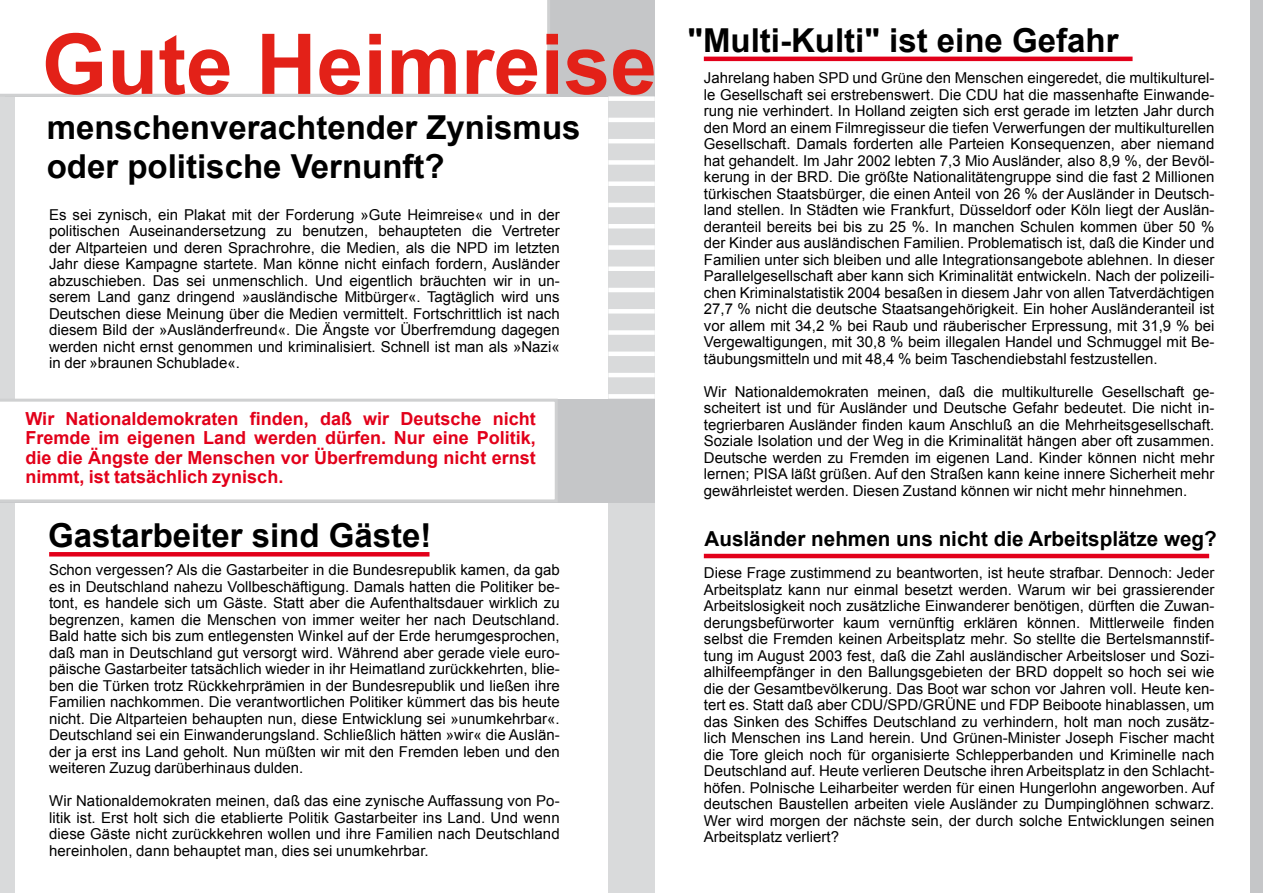
<style>
.page{position:relative;width:1263px;height:893px;background:#fff}
.page>*{position:absolute;margin:0;border:0;box-sizing:border-box;transform-origin:0 0}
.t1{font:700 83.85px "Arial";color:#e32118}
.t2{font:700 33px/39.6px "Arial";color:#000}
.t3{font:700 20.7px "Arial";color:#000}
.t4{font:700 18px/19.5px "Arial";color:#e2001a;text-align:justify}
.t5{font:15px/16.5px "Arial";color:#000;text-align:justify}
</style>
<div class="page">
<div style="left:0;top:0;width:15px;height:893px;background:#d9dadb"></div>
<div style="left:608px;top:0;width:47px;height:893px;background:#d9dadb"></div>
<div style="left:5px;top:0;width:650px;height:97px;background:#c5c6c8"></div>
<div style="left:0;top:0;width:548px;height:94px;background:#fff"></div>
<div style="left:0;top:399px;width:655px;height:103px;background:#c5c6c8"></div>
<div style="left:0;top:401px;width:555px;height:99px;background:#fff"></div>
<div style="left:608px;top:96px;width:47px;height:5px;background:#fff"></div>
<hr style="left:608px;top:118px;width:47px;height:4px;background:#fff">
<hr style="left:608px;top:139px;width:47px;height:4px;background:#fff">
<div style="left:608px;top:160px;width:47px;height:5px;background:#fff"></div>
<div style="left:608px;top:181px;width:47px;height:5px;background:#fff"></div>
<hr style="left:608px;top:203px;width:47px;height:4px;background:#fff">
<hr style="left:608px;top:224px;width:47px;height:4px;background:#fff">
<div style="left:608px;top:245px;width:47px;height:5px;background:#fff"></div>
<div style="left:608px;top:266px;width:47px;height:5px;background:#fff"></div>
<hr style="left:608px;top:288px;width:47px;height:4px;background:#fff">
<div style="left:608px;top:309px;width:47px;height:5px;background:#fff"></div>
<div style="left:608px;top:330px;width:47px;height:5px;background:#fff"></div>
<hr style="left:608px;top:352px;width:47px;height:4px;background:#fff">
<hr style="left:608px;top:373px;width:47px;height:4px;background:#fff">
<div style="left:608px;top:394px;width:47px;height:5px;background:#fff"></div>
<div style="left:1250px;top:0;width:13px;height:893px;background:#c5c6c8"></div>
<hr style="left:49px;top:552px;width:380px;height:4px;background:#e2001a">
<hr style="left:704px;top:554px;width:505px;height:4px;background:#e2001a">
<hr style="left:704px;top:57px;width:428px;height:4px;background:#e2001a">
<h1 class="t1" style="left:42px;top:9px;width:617px">Gute Heimreise</h1>
<h2 class="t2" style="left:47px;top:109px;width:535px">menschenverachtender Zynismus oder politische Vernunft?</h2>
<p class="t5" style="left:49px;top:206px;width:512px">Es sei zynisch, ein Plakat mit der Forderung »Gute Heimreise« und in der politischen Auseinandersetzung zu benutzen, behaupteten die Vertreter der Altparteien und deren Sprachrohre, die Medien, als die NPD im letzten Jahr diese Kampagne startete. Man könne nicht einfach fordern, Ausländer abzuschieben. Das sei unmenschlich. Und eigentlich bräuchten wir in un&shy;serem Land ganz dringend »ausländische Mitbürger«. Tagtäglich wird uns Deutschen diese Meinung über die Medien vermittelt. Fortschrittlich ist nach diesem Bild der »Ausländerfreund«. Die Ängste vor Überfremdung dagegen werden nicht ernst genommen und kriminalisiert. Schnell ist man als »Nazi« in der »braunen Schublade«.</p>
<p class="t4" style="left:25px;top:409px;width:512px">Wir Nationaldemokraten finden, daß wir Deutsche nicht Fremde im eigenen Land werden dürfen. Nur eine Politik, die die Ängste der Menschen vor Überfremdung nicht ernst nimmt, ist tatsächlich zynisch.</p>
<h2 class="t2" style="left:48px;top:516px;width:385px">Gastarbeiter sind Gäste!</h2>
<p class="t5" style="left:49px;top:562px;width:512px">Schon vergessen? Als die Gastarbeiter in die Bundesrepublik kamen, da gab es in Deutschland nahezu Vollbeschäftigung. Damals hatten die Politiker be&shy;tont, es handele sich um Gäste. Statt aber die Aufenthaltsdauer wirklich zu begrenzen, kamen die Menschen von immer weiter her nach Deutschland.<br>Bald hatte sich bis zum entlegensten Winkel auf der Erde herumgesprochen, daß man in Deutschland gut versorgt wird. Während aber gerade viele euro&shy;päische Gastarbeiter tatsächlich wieder in ihr Heimatland zurückkehrten, blie&shy;ben die Türken trotz Rückkehrprämien in der Bundesrepublik und ließen ihre Familien nachkommen. Die verantwortlichen Politiker kümmert das bis heute nicht. Die Altparteien behaupten nun, diese Entwicklung sei »unumkehrbar«.<br>Deutschland sei ein Einwanderungsland. Schließlich hätten »wir« die Auslän&shy;der ja erst ins Land geholt. Nun müßten wir mit den Fremden leben und den weiteren Zuzug darüberhinaus dulden.</p>
<p class="t5" style="left:49px;top:793px;width:512px">Wir Nationaldemokraten meinen, daß das eine zynische Auffassung von Po&shy;litik ist. Erst holt sich die etablierte Politik Gastarbeiter ins Land. Und wenn diese Gäste nicht zurückkehren wollen und ihre Familien nach Deutschland hereinholen, dann behauptet man, dies sei unumkehrbar.</p>
<h2 class="t2" style="left:687px;top:21px;width:433px">"Multi-Kulti" ist eine Gefahr</h2>
<p class="t5" style="left:704px;top:70px;width:512px">Jahrelang haben SPD und Grüne den Menschen eingeredet, die multikulturel&shy;le Gesellschaft sei erstrebenswert. Die CDU hat die massenhafte Einwande&shy;rung nie verhindert. In Holland zeigten sich erst gerade im letzten Jahr durch den Mord an einem Filmregisseur die tiefen Verwerfungen der multikulturellen Gesellschaft. Damals forderten alle Parteien Konsequenzen, aber niemand hat gehandelt. Im Jahr 2002 lebten 7,3 Mio Ausländer, also 8,9 %, der Bevöl&shy;kerung in der BRD. Die größte Nationalitätengruppe sind die fast 2 Millionen türkischen Staatsbürger, die einen Anteil von 26 % der Ausländer in Deutsch&shy;land stellen. In Städten wie Frankfurt, Düsseldorf oder Köln liegt der Auslän&shy;deranteil bereits bei bis zu 25 %. In manchen Schulen kommen über 50 % der Kinder aus ausländischen Familien. Problematisch ist, daß die Kinder und Familien unter sich bleiben und alle Integrationsangebote ablehnen. In dieser Parallelgesellschaft aber kann sich Kriminalität entwickeln. Nach der polizeili&shy;chen Kriminalstatistik 2004 besaßen in diesem Jahr von allen Tatverdächtigen 27,7 % nicht die deutsche Staatsangehörigkeit. Ein hoher Ausländeranteil ist vor allem mit 34,2 % bei Raub und räuberischer Erpressung, mit 31,9 % bei Vergewaltigungen, mit 30,8 % beim illegalen Handel und Schmuggel mit Be&shy;täubungsmitteln und mit 48,4 % beim Taschendiebstahl festzustellen.</p>
<p class="t5" style="left:704px;top:383px;width:512px">Wir Nationaldemokraten meinen, daß die multikulturelle Gesellschaft ge&shy;scheitert ist und für Ausländer und Deutsche Gefahr bedeutet. Die nicht in&shy;tegrierbaren Ausländer finden kaum Anschluß an die Mehrheitsgesellschaft.<br>Soziale Isolation und der Weg in die Kriminalität hängen aber oft zusammen.<br>Deutsche werden zu Fremden im eigenen Land. Kinder können nicht mehr lernen; PISA läßt grüßen. Auf den Straßen kann keine innere Sicherheit mehr gewährleistet werden. Diesen Zustand können wir nicht mehr hinnehmen.</p>
<h3 class="t3" style="left:704px;top:525px;width:514px">Ausländer nehmen uns nicht die Arbeitsplätze weg?</h3>
<p class="t5" style="left:704px;top:565px;width:512px">Diese Frage zustimmend zu beantworten, ist heute strafbar. Dennoch: Jeder Arbeitsplatz kann nur einmal besetzt werden. Warum wir bei grassierender Arbeitslosigkeit noch zusätzliche Einwanderer benötigen, dürften die Zuwan&shy;derungsbefürworter kaum vernünftig erklären können. Mittlerweile finden selbst die Fremden keinen Arbeitsplatz mehr. So stellte die Bertelsmannstif&shy;tung im August 2003 fest, daß die Zahl ausländischer Arbeitsloser und Sozi&shy;alhilfeempfänger in den Ballungsgebieten der BRD doppelt so hoch sei wie die der Gesamtbevölkerung. Das Boot war schon vor Jahren voll. Heute ken&shy;tert es. Statt daß aber CDU/SPD/GRÜNE und FDP Beiboote hinablassen, um das Sinken des Schiffes Deutschland zu verhindern, holt man noch zusätz&shy;lich Menschen ins Land herein. Und Grünen-Minister Joseph Fischer macht die Tore gleich noch für organisierte Schlepperbanden und Kriminelle nach Deutschland auf. Heute verlieren Deutsche ihren Arbeitsplatz in den Schlacht&shy;höfen. Polnische Leiharbeiter werden für einen Hungerlohn angeworben. Auf deutschen Baustellen arbeiten viele Ausländer zu Dumpinglöhnen schwarz.<br>Wer wird morgen der nächste sein, der durch solche Entwicklungen seinen Arbeitsplatz verliert?</p>
</div>
